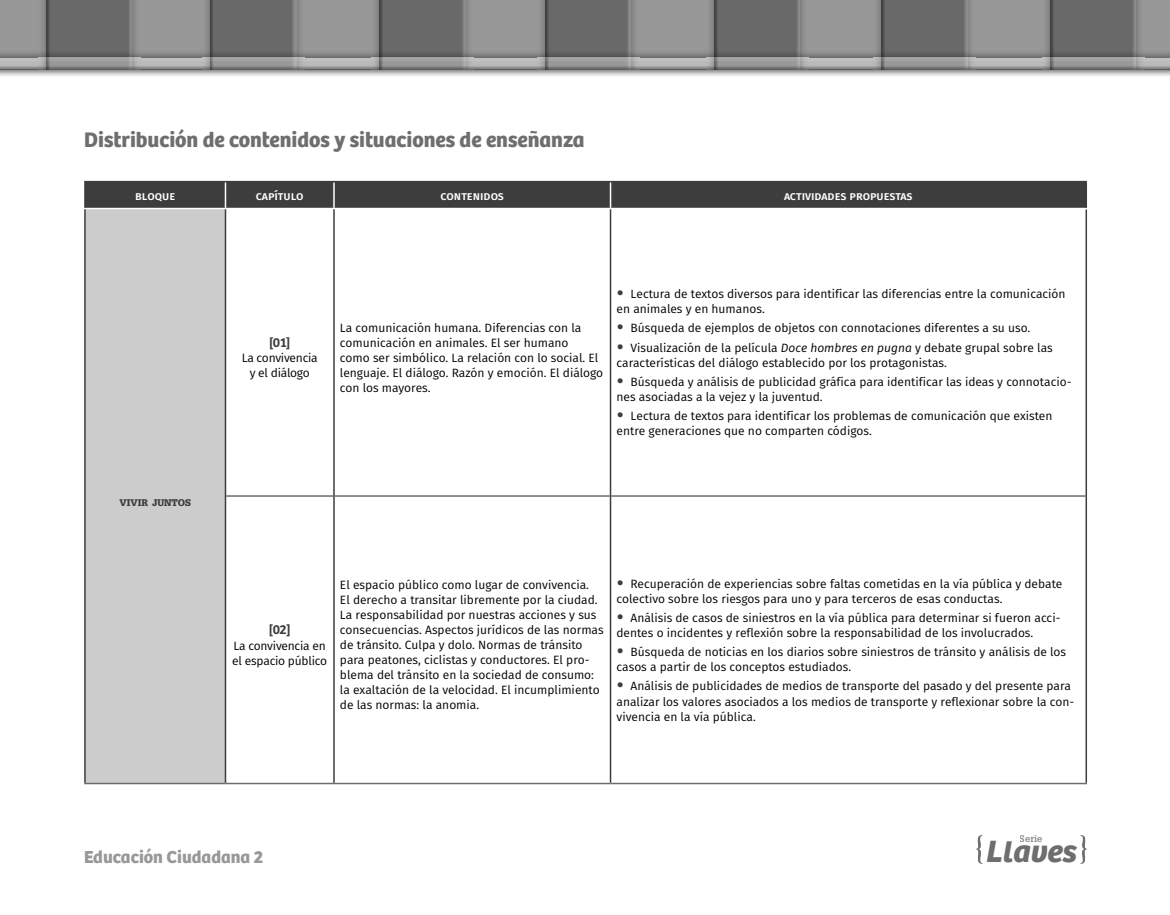
<style>
.page{position:relative;width:1170px;height:915px;background:#fff}
.page>*{position:absolute;margin:0;border:0;box-sizing:border-box;transform-origin:0 0}
.t1{font:italic 700 31.95px "Bree";color:#6e6e6e}
.t2{font:700 21.75px "Bree";color:#6e6e6e}
.t3{font:700 18px "Bree";color:#989898}
.t4{font:600 13.5px "Bree";color:#3d3d3d}
.t5{font:12px/15px "Fira Sans";color:#000}
.t6{font:12px/15px "Fira Sans";letter-spacing:-.02em;color:#000;text-align:center}
.t7{font:500 12px "Fira Sans";color:#fff}
.t8{font:900 9.45px "Glypha LT Std";color:#3d3d3d}
.t9{font:700 9.3px "Glypha LT Std";color:#6e6e6e}
.s1{font-size:24px;color:#3d3d3d}
.s2{font-style:italic}
.s3{font-size:29.7px}
</style>
<div class="page">
<svg style="left:976px;top:835px;width:7px;height:29px"></svg>
<svg style="left:1080px;top:835px;width:7px;height:29px"></svg>
<div style="left:85px;top:208px;width:140px;height:575px;background:#ccc"></div>
<svg style="left:226px;top:209px;width:859px;height:573px"></svg>
<hr style="left:84px;top:782px;width:141px;height:2px;background:#6c6c6c">
<hr style="left:1085px;top:209px;width:1px;height:287px;background:#3d3d3d">
<hr style="left:1085px;top:496px;width:1px;height:286px;background:#3d3d3d">
<hr style="left:226px;top:495px;width:107px;height:1px;background:#6c6c6c">
<hr style="left:335px;top:495px;width:274px;height:1px;background:#6c6c6c">
<hr style="left:611px;top:495px;width:474px;height:1px;background:#6c6c6c">
<hr style="left:225px;top:782px;width:109px;height:2px;background:#6c6c6c">
<hr style="left:334px;top:782px;width:276px;height:2px;background:#6c6c6c">
<hr style="left:610px;top:782px;width:476px;height:2px;background:#6c6c6c">
<hr style="left:84px;top:208px;width:141px;height:1px;background:#fff">
<hr style="left:84px;top:209px;width:2px;height:287px;background:#3d3d3d">
<hr style="left:225px;top:209px;width:1px;height:287px;background:#3d3d3d">
<hr style="left:333px;top:209px;width:2px;height:287px;background:#3d3d3d">
<hr style="left:84px;top:496px;width:2px;height:286px;background:#3d3d3d">
<hr style="left:225px;top:496px;width:1px;height:286px;background:#3d3d3d">
<hr style="left:84px;top:182px;width:2px;height:26px;background:#3d3d3d">
<hr style="left:609px;top:209px;width:2px;height:287px;background:#3d3d3d">
<hr style="left:333px;top:496px;width:2px;height:286px;background:#3d3d3d">
<hr style="left:609px;top:496px;width:2px;height:286px;background:#3d3d3d">
<div style="left:85px;top:182px;width:1001px;height:26px;background:#3d3d3d"></div>
<hr style="left:84px;top:181px;width:141px;height:1px;background:#3d3d3d">
<hr style="left:225px;top:181px;width:109px;height:1px;background:#3d3d3d">
<hr style="left:334px;top:181px;width:276px;height:1px;background:#3d3d3d">
<hr style="left:610px;top:181px;width:476px;height:1px;background:#3d3d3d">
<div style="left:0;top:0;width:1169px;height:70px;background:#000;opacity:.45"></div>
<div style="left:0;top:50px;width:1169px;height:28px;background:#000;opacity:.55"></div>
<div style="left:0;top:55px;width:1169px;height:15px;background:#000;opacity:.45"></div>
<h2 class="t2" style="left:84px;top:127px;width:502px">Distribución de contenidos y situaciones de enseñanza</h2>
<p class="t7" style="left:135px;top:187px;width:41px">bloque</p>
<p class="t7" style="left:256px;top:187px;width:49px">capítulo</p>
<p class="t7" style="left:440px;top:187px;width:65px">contenidos</p>
<p class="t7" style="left:784px;top:187px;width:130px">actividades propuestas</p>
<p class="t8" style="left:119px;top:496px;width:73px">VIVIR JUNTOS</p>
<p class="t4" style="left:269px;top:334px;width:23px">[01]</p>
<p class="t6" style="left:242px;top:351px;width:78px">La convivencia y el diálogo</p>
<p class="t5" style="left:340px;top:321px;width:265px">La comunicación humana. Diferencias con la comunicación en animales. El ser humano<br>como ser simbólico. La relación con lo social. El lenguaje. El diálogo. Razón y emoción. El diálogo con los mayores.</p>
<p class="t5" style="left:616px;top:287px;width:450px"><span class="s1">•</span> Lectura de textos diversos para identificar las diferencias entre la comunicación en animales y en humanos.</p>
<p class="t5" style="left:616px;top:321px;width:415px"><span class="s1">•</span> Búsqueda de ejemplos de objetos con connotaciones diferentes a su uso.</p>
<p class="t5" style="left:616px;top:340px;width:438px"><span class="s1">•</span> Visualización de la película <span class="s2">Doce hombres en pugna</span> y debate grupal sobre las características del diálogo establecido por los protagonistas.</p>
<p class="t5" style="left:616px;top:375px;width:456px"><span class="s1">•</span> Búsqueda y análisis de publicidad gráfica para identificar las ideas y connotacio&shy;nes asociadas a la vejez y la juventud.</p>
<p class="t5" style="left:616px;top:409px;width:437px"><span class="s1">•</span> Lectura de textos para identificar los problemas de comunicación que existen entre generaciones que no comparten códigos.</p>
<p class="t4" style="left:269px;top:621px;width:23px">[02]</p>
<p class="t6" style="left:232px;top:638px;width:96px;text-align:left">La convivencia en el espacio público</p>
<p class="t5" style="left:340px;top:578px;width:265px">El espacio público como lugar de convivencia.<br>El derecho a transitar libremente por la ciudad.<br>La responsabilidad por nuestras acciones y sus consecuencias. Aspectos jurídicos de las normas de tránsito. Culpa y dolo. Normas de tránsito para peatones, ciclistas y conductores. El pro&shy;blema del tránsito en la sociedad de consumo: la exaltación de la velocidad. El incumplimiento de las normas: la anomia.</p>
<p class="t5" style="left:616px;top:576px;width:447px"><span class="s1">•</span> Recuperación de experiencias sobre faltas cometidas en la vía pública y debate colectivo sobre los riesgos para uno y para terceros de esas conductas.</p>
<p class="t5" style="left:616px;top:611px;width:445px"><span class="s1">•</span> Análisis de casos de siniestros en la vía pública para determinar si fueron acci&shy;dentes o incidentes y reflexión sobre la responsabilidad de los involucrados.</p>
<p class="t5" style="left:616px;top:645px;width:451px"><span class="s1">•</span> Búsqueda de noticias en los diarios sobre siniestros de tránsito y análisis de los casos a partir de los conceptos estudiados.</p>
<p class="t5" style="left:616px;top:679px;width:459px"><span class="s1">•</span> Análisis de publicidades de medios de transporte del pasado y del presente para analizar los valores asociados a los medios de transporte y reflexionar sobre la con&shy;vivencia en la vía pública.</p>
<p class="t9" style="left:1019px;top:832px;width:24px">Serie</p>
<h3 class="t3" style="left:84px;top:845px;width:181px">Educación Ciudadana 2</h3>
<h1 class="t1" style="left:985px;top:831px;width:92px">L<span class="s3">l</span>aves</h1>
</div>
